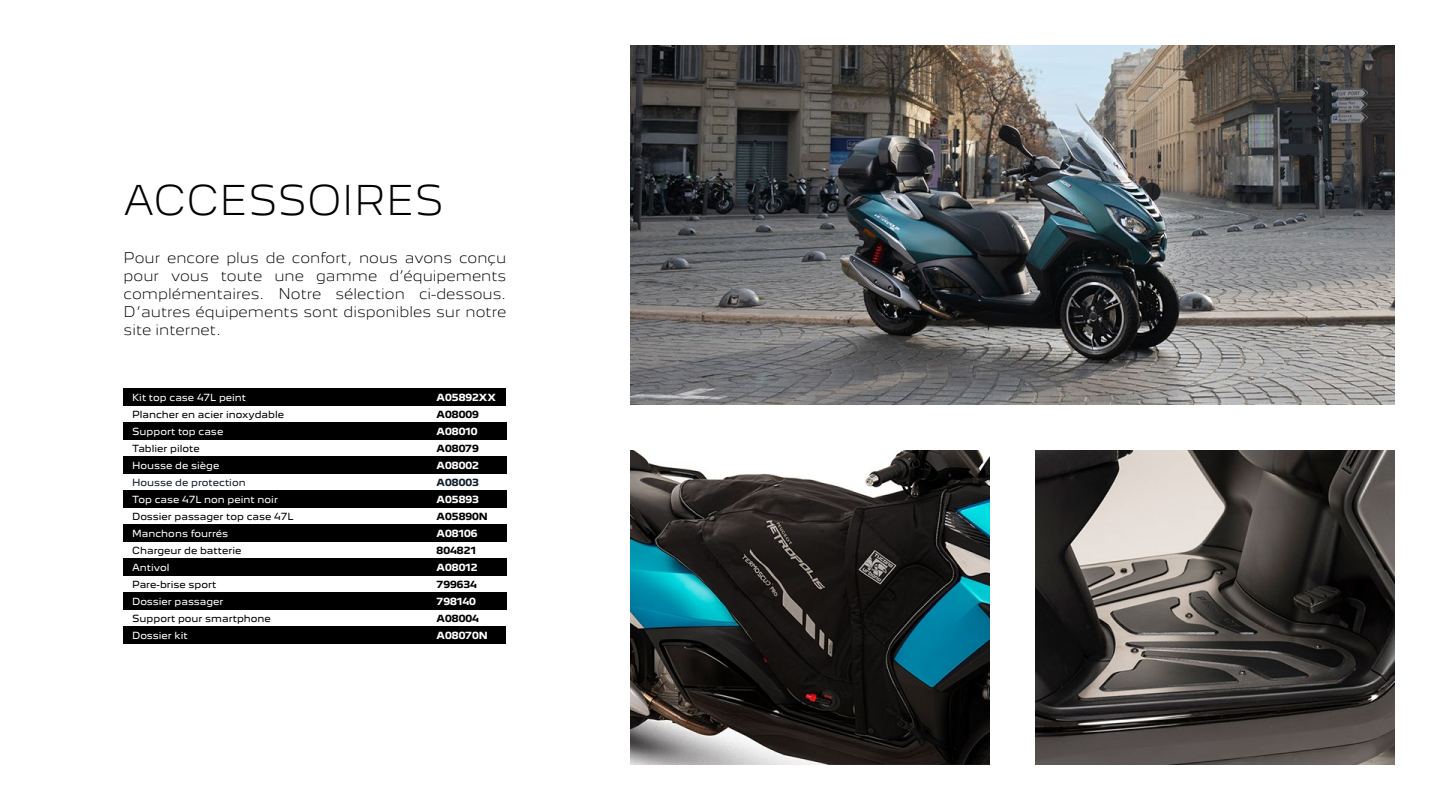
<style>
.page{position:relative;width:1440px;height:810px;background:#fff}
.page>*{position:absolute;margin:0;border:0;box-sizing:border-box;transform-origin:0 0}
.t1{font:300 37.5px "Peugeot New";color:#000}
.t2{font:300 13.5px/18px "Peugeot New";color:#000;text-align:justify}
.t3{font:9px "Peugeot New";color:#000}
.t4{font:9px "Peugeot New";color:#fff}
.t5{font:700 9px "Peugeot New";color:#fff}
.t6{font:700 9px "Peugeot New";color:#000}
.t7{font:9px "Peugeot New";color:#0e1d2c}
.t8{font:700 9px "Peugeot New";color:#0e1d2c}
</style>
<div class="page">
<div style="left:124px;top:457px;width:382px;height:17px;background:#000"></div>
<div style="left:124px;top:491px;width:382px;height:17px;background:#000"></div>
<div style="left:124px;top:593px;width:382px;height:17px;background:#000"></div>
<div style="left:124px;top:559px;width:382px;height:17px;background:#000"></div>
<div style="left:124px;top:389px;width:382px;height:17px;background:#000"></div>
<div style="left:124px;top:423px;width:382px;height:17px;background:#000"></div>
<div style="left:124px;top:525px;width:382px;height:17px;background:#000"></div>
<div style="left:124px;top:627px;width:382px;height:17px;background:#000"></div>
<img style="left:630px;top:45px;width:765px;height:360px">
<img style="left:630px;top:450px;width:360px;height:315px">
<img style="left:1035px;top:450px;width:360px;height:315px">
<h1 class="t1" style="left:124px;top:175px;width:322px">ACCESSOIRES</h1>
<p class="t2" style="left:124px;top:249px;width:384px">Pour encore plus de confort, nous avons conçu pour vous toute une gamme d’équipements complémentaires. Notre sélection ci-dessous.<br>D’autres équipements sont disponibles sur notre site internet.</p>
<p class="t4" style="left:132px;top:391px;width:116px">Kit top case 47L peint</p>
<p class="t4" style="left:132px;top:425px;width:93px">Support top case</p>
<p class="t3" style="left:132px;top:408px;width:153px">Plancher en acier inoxydable</p>
<p class="t5" style="left:437px;top:391px;width:61px">A05892XX</p>
<p class="t5" style="left:437px;top:425px;width:43px">A08010</p>
<p class="t6" style="left:437px;top:408px;width:44px">A08009</p>
<p class="t3" style="left:132px;top:442px;width:69px">Tablier pilote</p>
<p class="t6" style="left:437px;top:442px;width:44px">A08079</p>
<p class="t4" style="left:132px;top:459px;width:89px">Housse de siège</p>
<p class="t4" style="left:132px;top:493px;width:147px">Top case 47L non peint noir</p>
<p class="t7" style="left:132px;top:476px;width:115px">Housse de protection</p>
<p class="t5" style="left:437px;top:459px;width:44px">A08002</p>
<p class="t5" style="left:437px;top:493px;width:44px">A05893</p>
<p class="t8" style="left:437px;top:476px;width:44px">A08003</p>
<p class="t3" style="left:132px;top:510px;width:163px">Dossier passager top case 47L</p>
<p class="t6" style="left:437px;top:510px;width:53px">A05890N</p>
<p class="t4" style="left:132px;top:527px;width:98px">Manchons fourrés</p>
<p class="t3" style="left:132px;top:545px;width:111px">Chargeur de batterie</p>
<p class="t5" style="left:437px;top:527px;width:43px">A08106</p>
<p class="t6" style="left:437px;top:544px;width:41px">804821</p>
<p class="t4" style="left:132px;top:562px;width:39px">Antivol</p>
<p class="t5" style="left:437px;top:561px;width:43px">A08012</p>
<p class="t3" style="left:132px;top:579px;width:86px">Pare-brise sport</p>
<p class="t6" style="left:437px;top:578px;width:42px">799634</p>
<p class="t4" style="left:132px;top:596px;width:93px">Dossier passager</p>
<p class="t5" style="left:437px;top:595px;width:41px">798140</p>
<p class="t3" style="left:132px;top:613px;width:140px">Support pour smartphone</p>
<p class="t6" style="left:437px;top:612px;width:44px">A08004</p>
<p class="t4" style="left:132px;top:630px;width:57px">Dossier kit</p>
<p class="t5" style="left:437px;top:629px;width:53px">A08070N</p>
</div>
